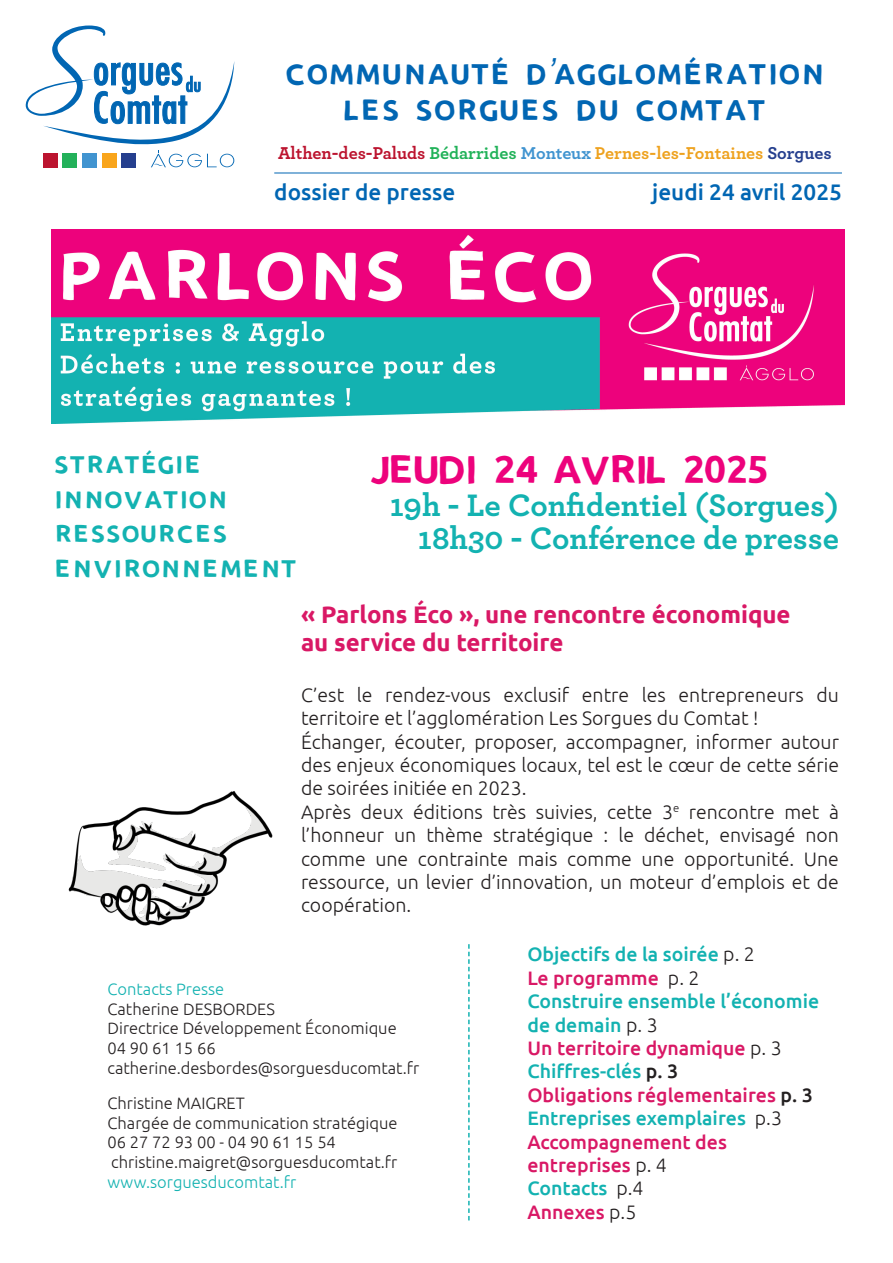
<style>
.page{position:relative;width:893px;height:1263px;background:#fff}
.page>*{position:absolute;margin:0;border:0;box-sizing:border-box;transform-origin:0 0}
.t1{font:48.9px "Sorgueducomtat";letter-spacing:-.09em;color:#ed027c}
.t2{font:36px "Sorgueducomtat";color:#0166b3}
.t3{font:700 32.55px "Archer";color:#13b2b1}
.t4{font:30.45px "Sorgueducomtat";color:#13b2b1}
.t5{font:30px "Sorgueducomtat";color:#13b2b1}
.t6{font:700 24px "Ubuntu";color:#d91865}
.t7{font:500 22.5px "Ubuntu";color:#0166b3}
.t8{font:300 19.5px/23.4px "Ubuntu";color:#231f20;text-align:justify}
.t9{font:500 19.5px/23.4px "Ubuntu";color:#13b2b1}
.t10{font:500 19.5px/23.4px "Ubuntu";color:#d91865}
.t11{font:700 18px "Archer";color:#eea21f}
.t12{font:300 16.5px "Ubuntu";color:#231f20}
.t13{font:300 16.5px "Ubuntu";color:#13b2b1}
.s1{font-family:"Arial Nova Cond";font-weight:300;font-style:italic}
.s2{color:#bc142f}
.s3{color:#21b259}
.s4{color:#4194d0}
.s5{color:#253f8e}
.s6{font-weight:300;color:#231f20}
.s7{color:#231f20}
</style>
<div class="page">
<svg style="left:26px;top:26px;width:208px;height:141px"></svg>
<hr style="left:274px;top:173px;width:568px;height:1px;background:#0166b3">
<svg style="left:468px;top:944px;width:2px;height:276px"></svg>
<img style="left:68px;top:791px;width:205px;height:135px">
<img style="left:51px;top:230px;width:793px;height:193px">
<p class="t2" style="left:285px;top:56px;width:542px">Communauté d<span class="s1">’</span>Agglomération</p>
<p class="t2" style="left:343px;top:92px;width:425px">Les Sorgues du Comtat</p>
<p class="t11" style="left:278px;top:139px;width:555px"><span class="s2">Althen-des-Paluds</span> <span class="s3">Bédarrides</span> <span class="s4">Monteux</span> Pernes-les-Fontaines <span class="s5">Sorgues</span></p>
<p class="t7" style="left:274px;top:178px;width:183px">dossier de presse</p>
<p class="t7" style="left:652px;top:178px;width:191px">jeudi 24 avril 2025</p>
<p class="t4" style="left:54px;top:450px;width:150px">stratégie</p>
<p class="t4" style="left:54px;top:485px;width:175px">innovation</p>
<p class="t5" style="left:54px;top:519px;width:176px">ressources</p>
<p class="t1" style="left:369px;top:447px;width:403px">jeudi 24 avril 2025</p>
<p class="t3" style="left:390px;top:479px;width:451px">19h - Le Confidentiel (Sorgues)</p>
<p class="t3" style="left:418px;top:512px;width:423px">18h30 - Conférence de presse</p>
<p class="t4" style="left:54px;top:554px;width:245px">environnement</p>
<p class="t6" style="left:301px;top:599px;width:491px">« Parlons Éco », une rencontre économique</p>
<p class="t6" style="left:301px;top:628px;width:264px">au service du territoire</p>
<p class="t8" style="left:301px;top:683px;width:539px">C’est le rendez-vous exclusif entre les entrepreneurs du territoire et l’agglomération Les Sorgues du Comtat !</p>
<p class="t8" style="left:301px;top:729px;width:539px">Échanger, écouter, proposer, accompagner, informer autour des enjeux économiques locaux, tel est le cœur de cette série de soirées initiée en 2023.</p>
<p class="t8" style="left:301px;top:800px;width:539px">Après deux éditions très suivies, cette 3<sup>e</sup> rencontre met à l’honneur un thème stratégique : le déchet, envisagé non comme une contrainte mais comme une opportunité. Une ressource, un levier d’innovation, un moteur d’emplois et de coopération.</p>
<p class="t13" style="left:108px;top:979px;width:118px">Contacts Presse</p>
<p class="t12" style="left:108px;top:999px;width:169px">Catherine DESBORDES</p>
<p class="t12" style="left:108px;top:1018px;width:291px">Directrice Développement Économique</p>
<p class="t12" style="left:108px;top:1038px;width:110px">04 90 61 15 66</p>
<p class="t12" style="left:108px;top:1058px;width:313px">catherine.desbordes@sorguesducomtat.fr</p>
<p class="t12" style="left:108px;top:1093px;width:139px">Christine MAIGRET</p>
<p class="t12" style="left:108px;top:1113px;width:291px">Chargée de communication stratégique</p>
<p class="t12" style="left:108px;top:1132px;width:230px">06 27 72 93 00 - 04 90 61 15 54</p>
<p class="t12" style="left:111px;top:1152px;width:288px">christine.maigret@sorguesducomtat.fr</p>
<p class="t13" style="left:108px;top:1172px;width:190px">www.sorguesducomtat.fr</p>
<p class="t9" style="left:527px;top:942px;width:229px">Objectifs de la soirée <span class="s6">p. 2</span></p>
<p class="t10" style="left:527px;top:965px;width:174px">Le programme <span class="s6">p. 2</span></p>
<p class="t9" style="left:527px;top:989px;width:293px">Construire ensemble l’économie de demain <span class="s6">p. 3</span></p>
<p class="t10" style="left:527px;top:1035px;width:256px">Un territoire dynamique <span class="s6">p. 3</span></p>
<p class="t9" style="left:527px;top:1059px;width:152px">Chiffres-clés <span class="s7">p. 3</span></p>
<p class="t10" style="left:527px;top:1082px;width:287px">Obligations réglementaires <span class="s7">p. 3</span></p>
<p class="t9" style="left:527px;top:1106px;width:256px">Entreprises exemplaires <span class="s6">p.3</span></p>
<p class="t10" style="left:527px;top:1129px;width:201px">Accompagnement des entreprises <span class="s6">p. 4</span></p>
<p class="t9" style="left:527px;top:1176px;width:118px">Contacts <span class="s6">p.4</span></p>
<p class="t10" style="left:527px;top:1199px;width:111px">Annexes <span class="s6">p.5</span></p>
</div>
